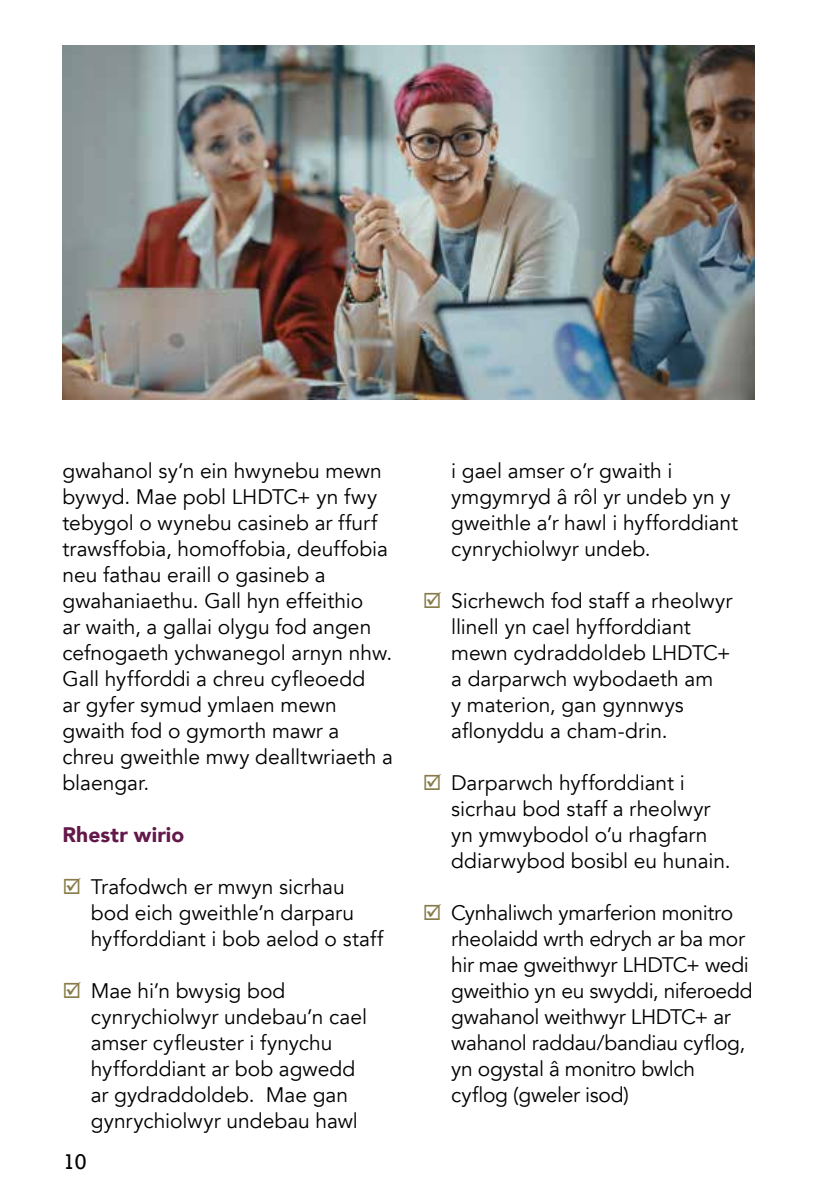
<style>
.page{position:relative;width:840px;height:1191px;background:#fff}
.page>*{position:absolute;margin:0;border:0;box-sizing:border-box;transform-origin:0 0}
.t1{font:21px/26px "Avenir";color:#000}
.t2{font:900 21px "Avenir";letter-spacing:.01em;color:#63184a}
.t3{font:20px "Rockwell";color:#000}
.s1{color:#867b49}
</style>
<div class="page">
<img style="left:62px;top:45px;width:692px;height:355px">
<p class="t1" style="left:62px;top:458px;width:332px">gwahanol sy’n ein hwynebu mewn bywyd. Mae pobl LHDTC+ yn fwy tebygol o wynebu casineb ar ffurf trawsffobia, homoffobia, deuffobia neu fathau eraill o gasineb a gwahaniaethu. Gall hyn effeithio<br>ar waith, a gallai olygu fod angen cefnogaeth ychwanegol arnyn nhw.<br>Gall hyfforddi a chreu cyfleoedd<br>ar gyfer symud ymlaen mewn gwaith fod o gymorth mawr a chreu gweithle mwy dealltwriaeth a blaengar.</p>
<p class="t2" style="left:62px;top:816px;width:123px">Rhestr wirio</p>
<p class="t1" style="left:91px;top:874px;width:294px;text-indent:-28px"><span class="s1">☑</span> Trafodwch er mwyn sicrhau bod eich gweithle’n darparu hyfforddiant i bob aelod o staff</p>
<p class="t1" style="left:91px;top:978px;width:277px;text-indent:-28px"><span class="s1">☑</span> Mae hi’n bwysig bod cynrychiolwyr undebau’n cael amser cyfleuster i fynychu hyfforddiant ar bob agwedd ar gydraddoldeb. Mae gan gynrychiolwyr undebau hawl</p>
<p class="t3" style="left:63px;top:1149px;width:25px">10</p>
<p class="t1" style="left:451px;top:458px;width:288px">i gael amser o’r gwaith i ymgymryd â rôl yr undeb yn y gweithle a’r hawl i hyfforddiant cynrychiolwyr undeb.</p>
<p class="t1" style="left:451px;top:588px;width:283px;text-indent:-28px"><span class="s1">☑</span> Sicrhewch fod staff a rheolwyr llinell yn cael hyfforddiant mewn cydraddoldeb LHDTC+ a darparwch wybodaeth am<br>y materion, gan gynnwys aflonyddu a cham-drin.</p>
<p class="t1" style="left:451px;top:770px;width:281px;text-indent:-28px"><span class="s1">☑</span> Darparwch hyfforddiant i sicrhau bod staff a rheolwyr yn ymwybodol o’u rhagfarn ddiarwybod bosibl eu hunain.</p>
<p class="t1" style="left:451px;top:900px;width:303px;text-indent:-28px"><span class="s1">☑</span> Cynhaliwch ymarferion monitro rheolaidd wrth edrych ar ba mor hir mae gweithwyr LHDTC+ wedi gweithio yn eu swyddi, niferoedd gwahanol weithwyr LHDTC+ ar wahanol raddau/bandiau cyflog, yn ogystal â monitro bwlch cyflog (gweler isod)</p>
</div>
